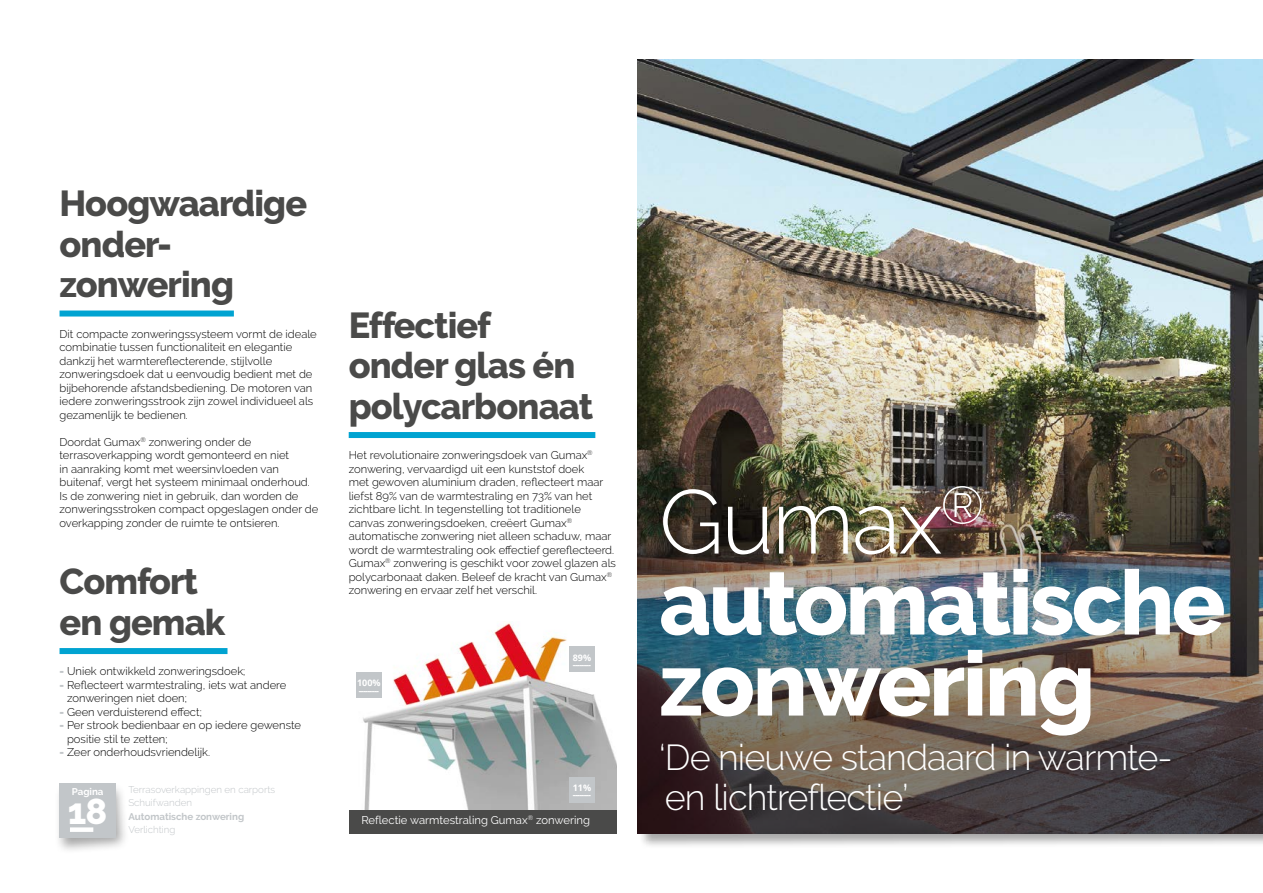
<style>
.page{position:relative;width:1263px;height:893px;background:#fff}
.page>*{position:absolute;margin:0;border:0;box-sizing:border-box;transform-origin:0 0}
.t1{font:800 90px/81px "Raleway";letter-spacing:-.03em;color:#fff}
.t2{font:800 36px/40.5px "Raleway";letter-spacing:-.025em;color:#4a4a49}
.t3{font:300 36px/40.5px "Raleway";letter-spacing:-.025em;color:#fff}
.t4{font:800 36px "Raleway";color:#fff}
.t5{font:300 11.25px/13.5px "Raleway";color:#000}
.t6{font:11.25px "Raleway";color:#fff}
.t7{font:300 9.75px/13.5px "Raleway";color:#c2c6c9}
.t8{font:700 9.75px "Raleway";color:#c2c6c9}
.t9{font:700 9.75px "Raleway";color:#fff}
.t10{font:700 9px/7.5px "Open Sans";color:#fff}
.s1{font-weight:900;color:#c2c6c9}
.s2{font-weight:300}
</style>
<div class="page">
<div style="left:54px;top:782px;width:75px;height:73px;background:#000;opacity:.35"></div>
<div style="left:638px;top:68px;width:625px;height:781px;background:#000;opacity:.35"></div>
<img style="left:638px;top:60px;width:625px;height:773px">
<img style="left:363px;top:622px;width:254px;height:188px">
<div style="left:356px;top:672px;width:26px;height:26px;background:#c2c6c9"></div>
<div style="left:569px;top:647px;width:26px;height:25px;background:#c2c6c9"></div>
<div style="left:569px;top:777px;width:26px;height:25px;background:#c2c6c9"></div>
<div style="left:60px;top:783px;width:56px;height:54px;background:#c2c6c9"></div>
<div style="left:70px;top:827px;width:23px;height:5px;background:#fff"></div>
<div style="left:60px;top:311px;width:174px;height:6px;background:#00a3d1"></div>
<div style="left:60px;top:648px;width:167px;height:6px;background:#00a3d1"></div>
<div style="left:349px;top:432px;width:246px;height:6px;background:#00a3d1"></div>
<div style="left:349px;top:810px;width:268px;height:23px;background:#4a4a49"></div>
<h2 class="t2" style="left:60px;top:183px;width:249px">Hoogwaardige onder&shy;zonwering</h2>
<p class="t5" style="left:60px;top:327px;width:259px">Dit compacte zonweringssysteem vormt de ideale combinatie tussen functionaliteit en elegantie dankzij het warmtereflecterende, stijlvolle zonweringsdoek dat u eenvoudig bedient met de bijbehorende afstandsbediening. De motoren van iedere zonweringsstrook zijn zowel individueel als gezamenlijk te bedienen.</p>
<p class="t5" style="left:60px;top:435px;width:260px">Doordat Gumax<sup>®</sup> zonwering onder de terrasoverkapping wordt gemonteerd en niet<br>in aanraking komt met weersinvloeden van buitenaf, vergt het systeem minimaal onderhoud.<br>Is de zonwering niet in gebruik, dan worden de zonweringsstroken compact opgeslagen onder de overkapping zonder de ruimte te ontsieren.</p>
<h2 class="t2" style="left:60px;top:561px;width:167px">Comfort en gemak</h2>
<p class="t5" style="left:60px;top:664px;width:187px"><span class="s1">-</span> Uniek ontwikkeld zonweringsdoek;</p>
<p class="t5" style="left:67px;top:678px;width:221px;text-indent:-8px"><span class="s1">-</span> Reflecteert warmtestraling, iets wat andere zonweringen niet doen;</p>
<p class="t5" style="left:60px;top:705px;width:144px"><span class="s1">-</span> Geen verduisterend effect;</p>
<p class="t5" style="left:67px;top:718px;width:236px;text-indent:-8px"><span class="s1">-</span> Per strook bedienbaar en op iedere gewenste positie stil te zetten;</p>
<p class="t5" style="left:60px;top:745px;width:152px"><span class="s1">-</span> Zeer onderhoudsvriendelijk.</p>
<p class="t9" style="left:72px;top:786px;width:33px">Pagina</p>
<h2 class="t4" style="left:68px;top:791px;width:41px">18</h2>
<p class="t7" style="left:128px;top:783px;width:148px">Terrasoverkappingen en carports<br>Schuifwanden</p>
<p class="t8" style="left:128px;top:811px;width:117px">Automatische zonwering</p>
<p class="t7" style="left:128px;top:823px;width:49px">Verlichting</p>
<h2 class="t2" style="left:349px;top:305px;width:246px">Effectief onder glas én polycarbonaat</h2>
<p class="t5" style="left:349px;top:448px;width:269px">Het revolutionaire zonweringsdoek van Gumax<sup>® </sup>zonwering, vervaardigd uit een kunststof doek<br>met gewoven aluminium draden, reflecteert maar liefst 89% van de warmtestraling en 73% van het zichtbare licht. In tegenstelling tot traditionele canvas zonweringsdoeken, creëert Gumax<sup>® </sup>automatische zonwering niet alleen schaduw, maar wordt de warmtestraling ook effectief gereflecteerd.<br>Gumax<sup>®</sup> zonwering is geschikt voor zowel glazen als polycarbonaat daken. Beleef de kracht van Gumax<sup>® </sup>zonwering en ervaar zelf het verschil.</p>
<p class="t10" style="left:357px;top:679px;width:25px">100% ---------</p>
<p class="t10" style="left:573px;top:653px;width:20px">89% --------</p>
<p class="t10" style="left:573px;top:783px;width:20px">11% --------</p>
<p class="t6" style="left:361px;top:814px;width:230px">Reflectie warmtestraling Gumax<sup>®</sup> zonwering</p>
<h1 class="t1" style="left:659px;top:482px;width:568px"><span class="s2">Gumax</span><sup>® </sup>automatische zonwering</h1>
<h2 class="t3" style="left:659px;top:736px;width:515px">‘De nieuwe standaard in warmte&shy;en lichtreflectie’</h2>
</div>
